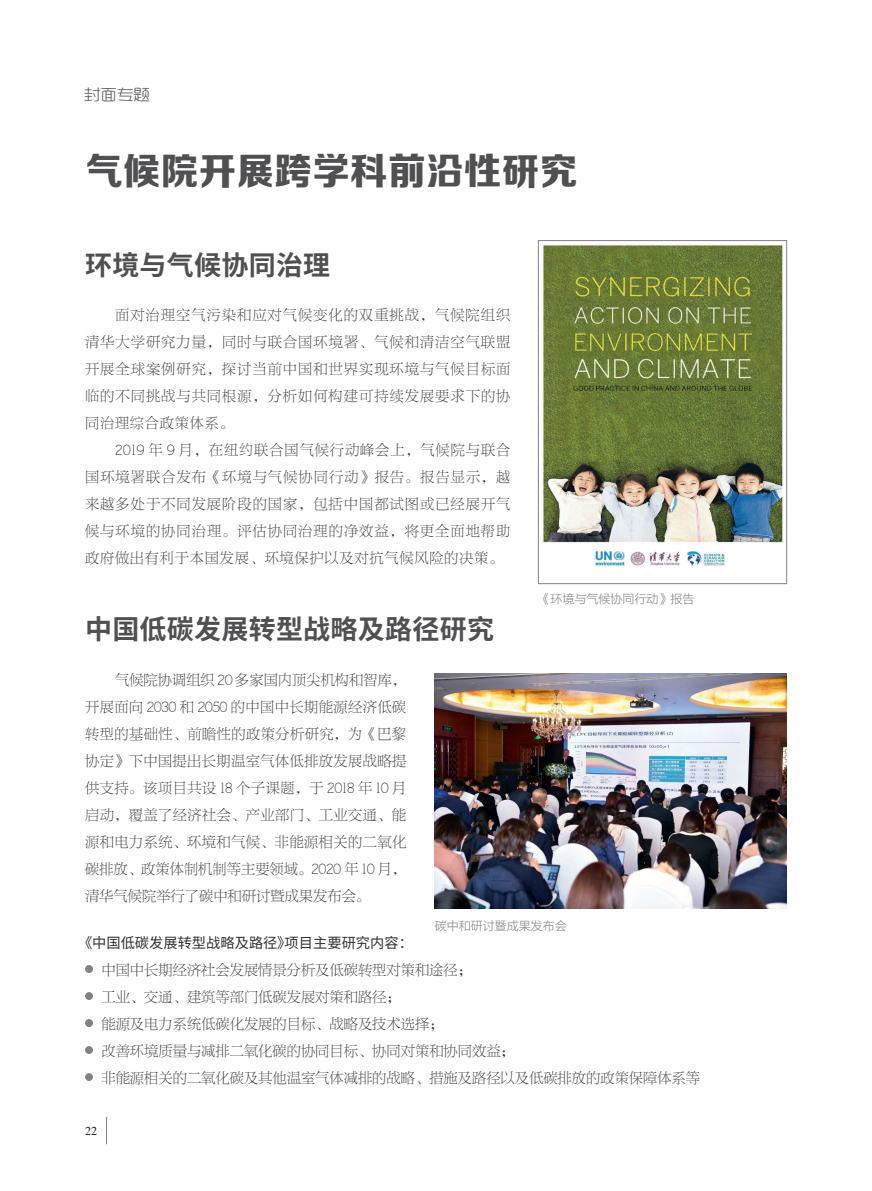
<style>
.page{position:relative;width:872px;height:1191px;background:#fff}
.page>*{position:absolute;margin:0;border:0;box-sizing:border-box;transform-origin:0 0}
.文章标题{font:37.5px "FZZDHJW GB1 0";letter-spacing:.01em;color:#505052}
.文章标题-2{font:700 27px "Source Han Sans CN";letter-spacing:.01em;color:#505052}
.t1{font:300 15px "RTWS Yue Go Trial";color:#505052;scale:1.1 1}
.正文字体{font:14.25px/27px "FZNBSJW GB1 0";color:#312f30;text-align:justify}
.正文字体-2{font:14.25px "Source Han Sans CN";color:#312f30}
.图注{font:12px "FZLTXHK GBK1 0";color:#808285}
.t2{font:12px "Times";color:#231f20}
</style>
<div class="page">
<svg style="left:106px;top:1117px;width:1px;height:27px"></svg>
<div style="left:85px;top:965px;width:8px;height:8px;background:#808285;border-radius:50%"></div>
<div style="left:85px;top:992px;width:8px;height:8px;background:#808285;border-radius:50%"></div>
<div style="left:85px;top:1019px;width:8px;height:8px;background:#808285;border-radius:50%"></div>
<div style="left:85px;top:1046px;width:8px;height:8px;background:#808285;border-radius:50%"></div>
<div style="left:85px;top:1073px;width:8px;height:8px;background:#808285;border-radius:50%"></div>
<img style="left:434px;top:673px;width:353px;height:235px">
<img style="left:541px;top:245px;width:244px;height:322px">
<div style="left:538px;top:240px;width:249px;height:344px;border:1px solid #808285"></div>
<p class="t1" style="left:84px;top:87px;width:61px">封面专题</p>
<p class="文章标题" style="left:85px;top:151px;width:494px">气候院开展跨学科前沿性研究</p>
<p class="文章标题-2" style="left:85px;top:250px;width:247px">环境与气候协同治理</p>
<p class="正文字体" style="left:85px;top:301px;width:427px;text-indent:30px">面对治理空气污染和应对气候变化的双重挑战，气候院组织清华大学研究力量，同时与联合国环境署、气候和清洁空气联盟开展全球案例研究，探讨当前中国和世界实现环境与气候目标面临的不同挑战与共同根源，分析如何构建可持续发展要求下的协同治理综合政策体系。</p>
<p class="正文字体" style="left:85px;top:436px;width:427px;text-indent:30px">2019 年 9 月，在纽约联合国气候行动峰会上，气候院与联合国环境署联合发布《环境与气候协同行动》报告。报告显示，越来越多处于不同发展阶段的国家，包括中国都试图或已经展开气候与环境的协同治理。评估协同治理的净效益，将更全面地帮助政府做出有利于本国发展、环境保护以及对抗气候风险的决策。</p>
<p class="文章标题-2" style="left:85px;top:614px;width:410px">中国低碳发展转型战略及路径研究</p>
<p class="图注" style="left:538px;top:592px;width:157px">《环境与气候协同行动》报告</p>
<p class="正文字体" style="left:85px;top:667px;width:323px;text-indent:30px">气候院协调组织 20 多家国内顶尖机构和智库，开展面向 2030 和 2050 的中国中长期能源经济低碳转型的基础性、前瞻性的政策分析研究，为《巴黎协定》下中国提出长期温室气体低排放发展战略提供支持。该项目共设 18 个子课题，于 2018 年 10 月启动，覆盖了经济社会、产业部门、工业交通、能源和电力系统、环境和气候、非能源相关的二氧化碳排放、政策体制机制等主要领域。2020 年 10 月，清华气候院举行了碳中和研讨暨成果发布会。</p>
<p class="正文字体-2" style="left:78px;top:934px;width:336px">《中国低碳发展转型战略及路径》项目主要研究内容：</p>
<p class="正文字体" style="left:101px;top:956px;width:372px">中国中长期经济社会发展情景分析及低碳转型对策和途径；</p>
<p class="正文字体" style="left:101px;top:983px;width:301px">工业、交通、建筑等部门低碳发展对策和路径；</p>
<p class="正文字体" style="left:101px;top:1010px;width:343px">能源及电力系统低碳化发展的目标、战略及技术选择；</p>
<p class="正文字体" style="left:101px;top:1037px;width:415px">改善环境质量与减排二氧化碳的协同目标、协同对策和协同效益；</p>
<p class="正文字体" style="left:101px;top:1064px;width:600px">非能源相关的二氧化碳及其他温室气体减排的战略、措施及路径以及低碳排放的政策保障体系等</p>
<p class="图注" style="left:435px;top:919px;width:133px">碳中和研讨暨成果发布会</p>
<p class="t2" style="left:85px;top:1119px;width:13px">22</p>
</div>
